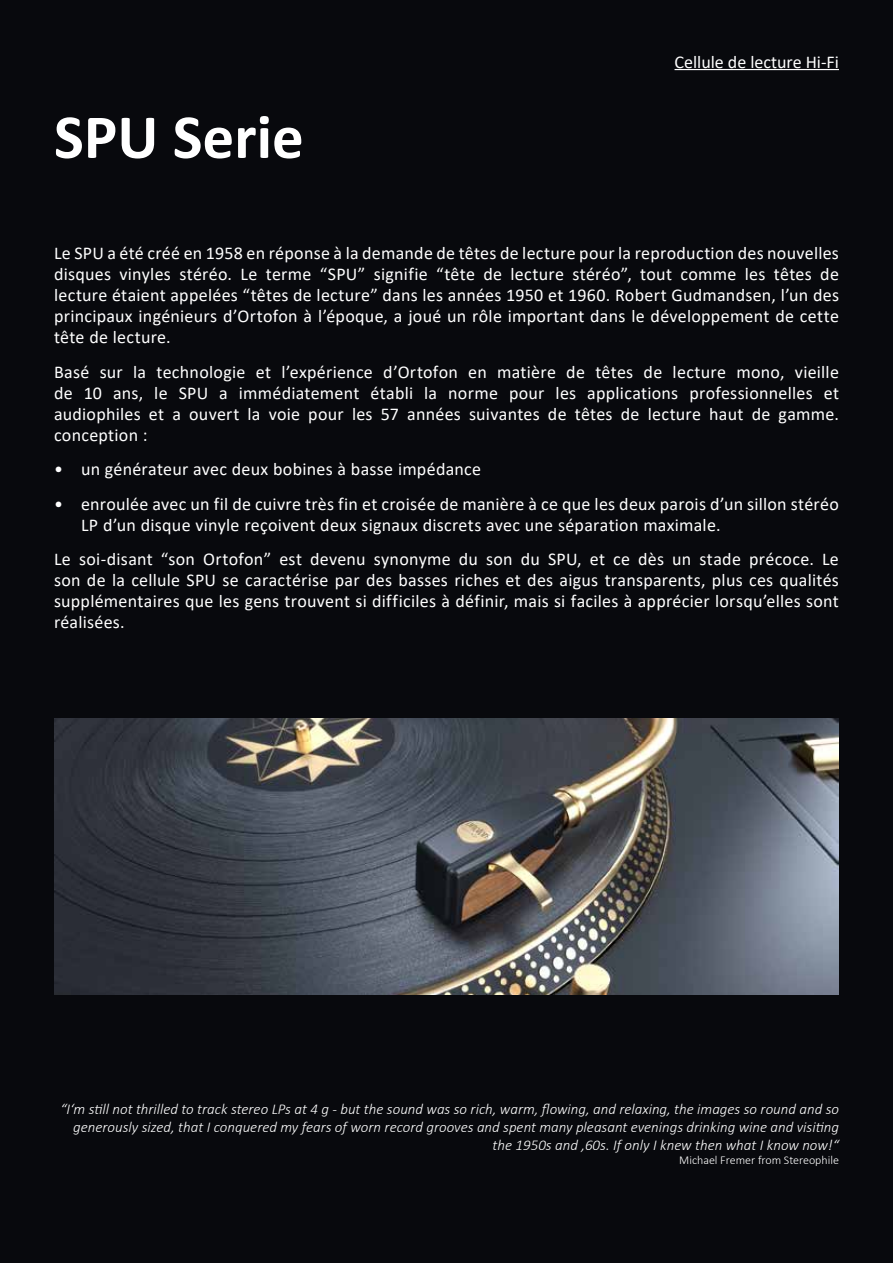
<style>
.page{position:relative;width:893px;height:1263px;background:#08090d}
.page>*{position:absolute;margin:0;border:0;box-sizing:border-box;transform-origin:0 0}
.t1{font:700 63px "Calibri";color:#fff}
.t2{font:18px/21px "Calibri";letter-spacing:.015em;color:#fff;text-align:justify}
.t3{font:italic 300 15px/18px "Calibri";color:#fff;text-align:right}
.t4{font:300 12px "Calibri";color:#fff}
</style>
<div class="page">
<img style="left:54px;top:718px;width:785px;height:276px">
<hr style="left:674px;top:69px;width:165px;height:1px;background:#fff">
<h1 class="t1" style="left:54px;top:92px;width:251px">SPU Serie</h1>
<p class="t2" style="left:674px;top:51px;width:166px">Cellule de lecture Hi-Fi</p>
<p class="t2" style="left:54px;top:242px;width:786px">Le SPU a été créé en 1958 en réponse à la demande de têtes de lecture pour la reproduction des nouvelles disques vinyles stéréo. Le terme “SPU” signifie “tête de lecture stéréo”, tout comme les têtes de lecture étaient appelées “têtes de lecture” dans les années 1950 et 1960. Robert Gudmandsen, l’un des principaux ingénieurs d’Ortofon à l’époque, a joué un rôle important dans le développement de cette tête de lecture.</p>
<p class="t2" style="left:54px;top:361px;width:786px">Basé sur la technologie et l’expérience d’Ortofon en matière de têtes de lecture mono, vieille de 10 ans, le SPU a immédiatement établi la norme pour les applications professionnelles et audiophiles et a ouvert la voie pour les 57 années suivantes de têtes de lecture haut de gamme. conception :</p>
<p class="t2" style="left:54px;top:458px;width:429px">• un générateur avec deux bobines à basse impédance</p>
<p class="t2" style="left:81px;top:493px;width:759px;text-indent:-27px">• enroulée avec un fil de cuivre très fin et croisée de manière à ce que les deux parois d’un sillon stéréo<br>LP d’un disque vinyle reçoivent deux signaux discrets avec une séparation maximale.</p>
<p class="t2" style="left:54px;top:548px;width:786px">Le soi-disant “son Ortofon” est devenu synonyme du son du SPU, et ce dès un stade précoce. Le son de la cellule SPU se caractérise par des basses riches et des aigus transparents, plus ces qualités supplémentaires que les gens trouvent si difficiles à définir, mais si faciles à apprécier lorsqu’elles sont réalisées.</p>
<p class="t3" style="left:60px;top:1099px;width:780px">“I‘m still not thrilled to track stereo LPs at 4 g - but the sound was so rich, warm, flowing, and relaxing, the images so round and so generously sized, that I conquered my fears of worn record grooves and spent many pleasant evenings drinking wine and visiting the 1950s and ‚60s. If only I knew then what I know now!“</p>
<p class="t4" style="left:679px;top:1153px;width:161px">Michael Fremer from Stereophile</p>
</div>
